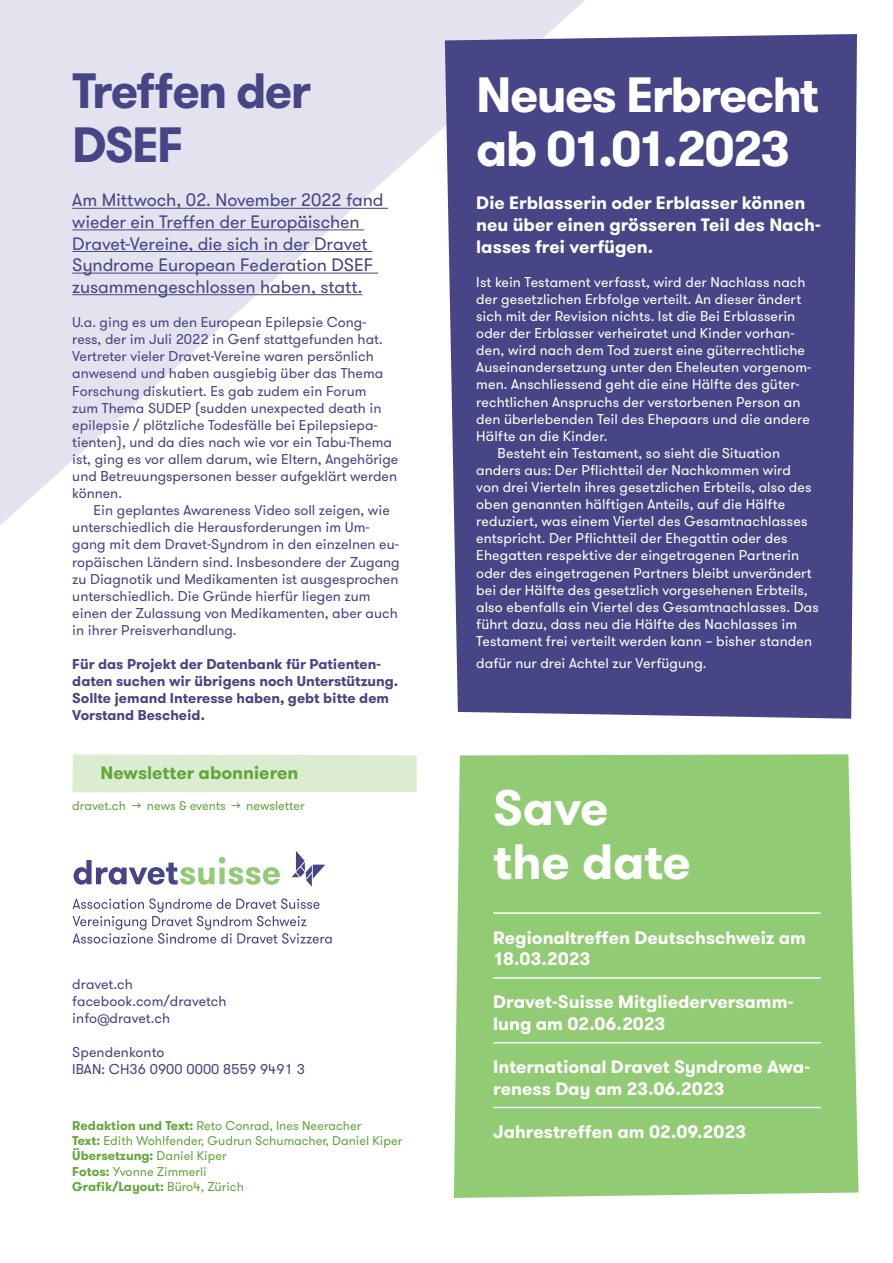
<style>
.page{position:relative;width:893px;height:1263px;background:#fff}
.page>*{position:absolute;margin:0;border:0;box-sizing:border-box;transform-origin:0 0}
.titel__weiss{font:700 49.5px/54px "GT Walsheim";letter-spacing:-.035em;color:#fff}
.Titel__violett{font:700 49.5px/54px "GT Walsheim";letter-spacing:-.035em;color:#474585}
.titel__weiss-2{font:700 49.5px/54px "GT Walsheim";letter-spacing:-.005em;color:#fff}
.Save_the_date__unter{font:700 18px/21.6px "GT Walsheim";letter-spacing:-.005em;color:#fff}
.Einleitung__violett{font:18px/21.6px "GT Walsheim";letter-spacing:-.005em;color:#474585}
.Untertitel__weiss{font:700 18px/21.6px "GT Walsheim";color:#fff}
.Untertitel__grün{font:700 18px "GT Walsheim";color:#61a73a}
.Untertitel__weiss-2{font:14.25px/17.1px "GT Walsheim";letter-spacing:.005em;color:#fff}
.t1{font:14.25px/17.1px "GT Walsheim";color:#474585}
.t2{font:700 14.25px/17.1px "GT Walsheim";color:#474585}
.t3{font:12.75px/15.3px "GT Walsheim";color:#61a73a}
.t4{font:700 12.75px "GT Walsheim";color:#61a73a}
.s1{font-weight:700}
.s2{font-weight:400}
</style>
<div class="page">
<svg style="left:0;top:0;width:585px;height:525px;fill:#e3e2ee"></svg>
<div style="left:454px;top:754px;width:404px;height:444px;background:#91cb73"></div>
<svg style="left:73px;top:898px;width:259px;height:46px"></svg>
<svg style="left:74px;top:857px;width:206px;height:28px"></svg>
<svg style="left:292px;top:851px;width:33px;height:36px"></svg>
<div style="left:72px;top:754px;width:345px;height:38px;background:#dbecd1"></div>
<hr style="left:493px;top:912px;width:328px;height:2px;background:#fff">
<hr style="left:493px;top:977px;width:328px;height:2px;background:#fff">
<hr style="left:493px;top:1042px;width:328px;height:1px;background:#fff">
<hr style="left:493px;top:1107px;width:328px;height:1px;background:#fff">
<div style="left:445px;top:34px;width:412px;height:685px;background:#474585"></div>
<hr style="left:72px;top:208px;width:316px;height:1px;background:#474585">
<hr style="left:72px;top:229px;width:292px;height:1px;background:#474585">
<hr style="left:72px;top:251px;width:300px;height:1px;background:#474585">
<hr style="left:72px;top:273px;width:306px;height:1px;background:#474585">
<hr style="left:72px;top:294px;width:290px;height:1px;background:#474585">
<p class="Titel__violett" style="left:72px;top:64px;width:240px">Treffen der<br>DSEF</p>
<p class="titel__weiss" style="left:476px;top:68px;width:344px">Neues Erbrecht ab 01.01.2023</p>
<p class="Untertitel__weiss" style="left:476px;top:193px;width:346px">Die Erblasserin oder Erblasser können neu über einen grösseren Teil des Nach&shy;lasses frei verfügen.</p>
<p class="Untertitel__weiss-2" style="left:476px;top:274px;width:337px">Ist kein Testament verfasst, wird der Nachlass nach der gesetzlichen Erbfolge verteilt. An dieser ändert sich mit der Revision nichts. Ist die Bei Erblasserin oder der Erblasser verheiratet und Kinder vorhan&shy;den, wird nach dem Tod zuerst eine güterrechtliche Auseinandersetzung unter den Eheleuten vorgenom&shy;men. Anschliessend geht die eine Hälfte des güter&shy;rechtlichen Anspruchs der verstorbenen Person an den überlebenden Teil des Ehepaars und die andere Hälfte an die Kinder.</p>
<p class="Untertitel__weiss-2" style="left:476px;top:445px;width:344px;text-indent:21px">Besteht ein Testament, so sieht die Situation anders aus: Der Pflichtteil der Nachkommen wird<br>von drei Vierteln ihres gesetzlichen Erbteils, also des oben genannten hälftigen Anteils, auf die Hälfte reduziert, was einem Viertel des Gesamtnachlasses entspricht. Der Pflichtteil der Ehegattin oder des Ehegatten respektive der eingetragenen Partnerin oder des eingetragenen Partners bleibt unverändert bei der Hälfte des gesetzlich vorgesehenen Erbteils, also ebenfalls ein Viertel des Gesamtnachlasses. Das führt dazu, dass neu die Hälfte des Nachlasses im Testament frei verteilt werden kann – bisher standen</p>
<p class="Untertitel__weiss-2" style="left:476px;top:654px;width:232px">dafür nur drei Achtel zur Verfügung.</p>
<p class="Einleitung__violett" style="left:72px;top:190px;width:313px">Am Mittwoch, 02. November 2022 fand wieder ein Treffen der Europäischen Dravet-Vereine, die sich in der Dravet Syndrome European Federation DSEF zusammengeschlossen haben, statt.</p>
<p class="t1" style="left:72px;top:314px;width:328px">U.a. ging es um den European Epilepsie Cong&shy;ress, der im Juli 2022 in Genf stattgefunden hat.<br>Vertreter vieler Dravet-Vereine waren persönlich anwesend und haben ausgiebig über das Thema Forschung diskutiert. Es gab zudem ein Forum<br>zum Thema SUDEP (sudden unexpected death in epilepsie / plötzliche Todesfälle bei Epilepsiepa&shy;tienten), und da dies nach wie vor ein Tabu-Thema ist, ging es vor allem darum, wie Eltern, Angehörige und Betreuungspersonen besser aufgeklärt werden können.</p>
<p class="t1" style="left:72px;top:502px;width:329px;text-indent:21px">Ein geplantes Awareness Video soll zeigen, wie unterschiedlich die Herausforderungen im Um&shy;gang mit dem Dravet-Syndrom in den einzelnen eu&shy;ropäischen Ländern sind. Insbesondere der Zugang zu Diagnotik und Medikamenten ist ausgesprochen unterschiedlich. Die Gründe hierfür liegen zum einen der Zulassung von Medikamenten, aber auch in ihrer Preisverhandlung.</p>
<p class="t2" style="left:72px;top:656px;width:327px">Für das Projekt der Datenbank für Patienten&shy;daten suchen wir übrigens noch Unterstützung.<br>Sollte jemand Interesse haben, gebt bitte dem Vorstand Bescheid.</p>
<p class="Untertitel__grün" style="left:101px;top:761px;width:199px">Newsletter abonnieren</p>
<p class="t3" style="left:72px;top:798px;width:234px">dravet.ch → news &amp; events → newsletter</p>
<p class="titel__weiss-2" style="left:493px;top:781px;width:199px">Save the date</p>
<p class="t1" style="left:72px;top:975px;width:156px">dravet.ch facebook.com/dravetch</p>
<p class="t1" style="left:72px;top:1010px;width:99px">info@dravet.ch</p>
<p class="t1" style="left:72px;top:1044px;width:94px">Spendenkonto</p>
<p class="t1" style="left:72px;top:1061px;width:234px">IBAN: CH36 0900 0000 8559 9491 3</p>
<p class="t3" style="left:72px;top:1118px;width:291px"><span class="s1">Redaktion und Text:</span> Reto Conrad, Ines Neeracher</p>
<p class="t3" style="left:72px;top:1133px;width:332px"><span class="s1">Text:</span> Edith Wohlfender, Gudrun Schumacher, Daniel Kiper<br><span class="s1">Übersetzung:</span> Daniel Kiper</p>
<p class="t3" style="left:72px;top:1164px;width:136px"><span class="s1">Fotos:</span> Yvonne Zimmerli</p>
<p class="t4" style="left:72px;top:1178px;width:173px">Grafik/Layout: <span class="s2">Büro4, Zürich</span></p>
<p class="Save_the_date__unter" style="left:493px;top:927px;width:314px">Regionaltreffen Deutschschweiz am<br>18.03.2023</p>
<p class="Save_the_date__unter" style="left:493px;top:991px;width:302px">Dravet-Suisse Mitgliederversamm&shy;lung am 02.06.2023</p>
<p class="Save_the_date__unter" style="left:493px;top:1056px;width:318px">International Dravet Syndrome Awa&shy;reness Day am 23.06.2023</p>
<p class="Save_the_date__unter" style="left:493px;top:1121px;width:254px">Jahrestreffen am 02.09.2023</p>
</div>
